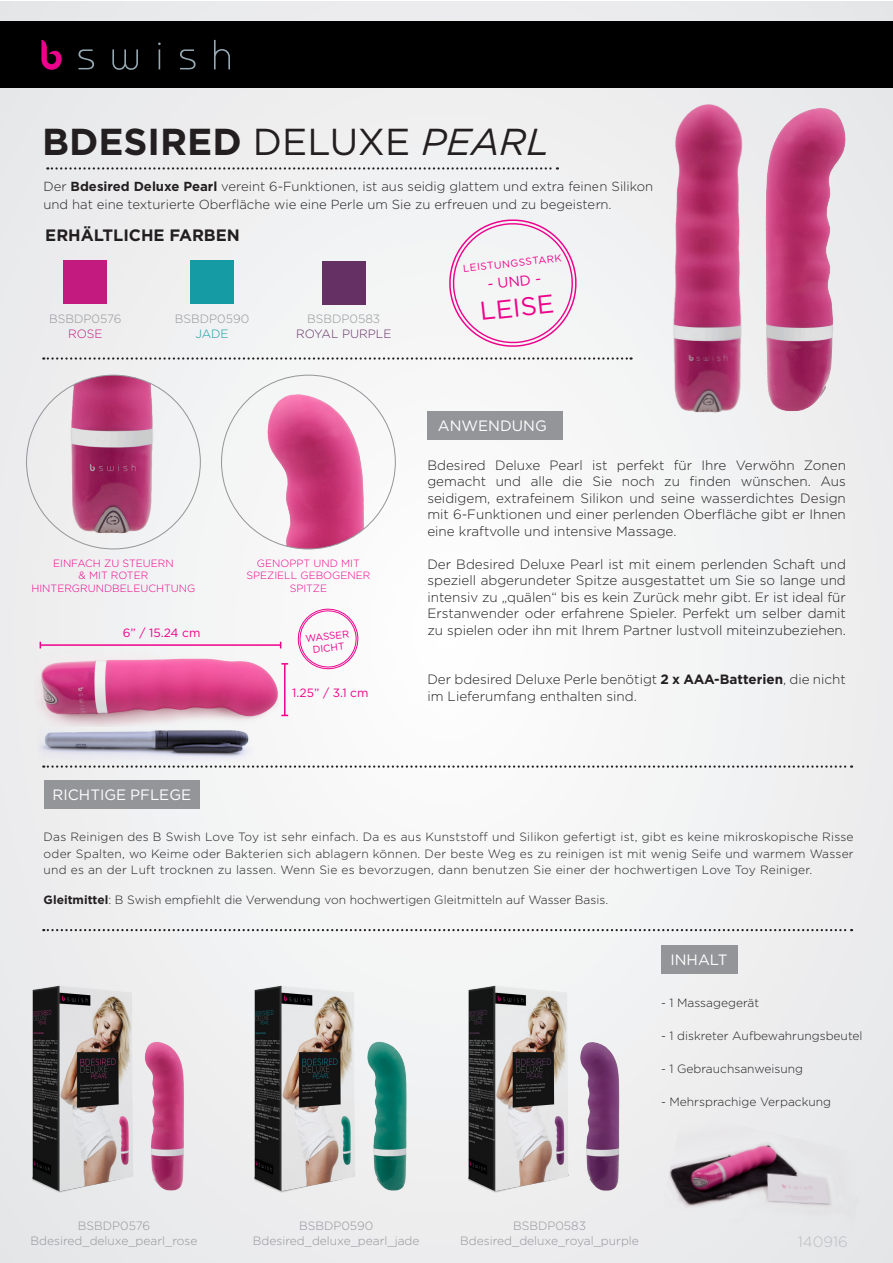
<style>
.page{position:relative;width:893px;height:1263px;background:#fff}
.page>*{position:absolute;margin:0;border:0;box-sizing:border-box;transform-origin:0 0}
.t1{font:700 37.5px "Gotham";color:#231f20}
.t2{font:25.8px "Gotham";color:#ed028c}
.t3{font:700 16.5px "Gotham";color:#231f20}
.t4{font:15px "Gotham";color:#fff}
.t5{font:300 15px "Gotham";color:#bcbdc0}
.t6{font:14.25px "Gotham";color:#ed028c}
.t7{font:300 13.5px/16.5px "Gotham";color:#231f20;text-align:justify}
.t8{font:300 13.2px/18px "Gotham";color:#231f20}
.t9{font:300 12px/16.5px "Gotham";color:#231f20;text-align:justify}
.t10{font:300 12px "Gotham";color:#939598}
.t11{font:12px "Gotham";color:#ed028c}
.t12{font:300 12px "Gotham";color:#653165}
.t13{font:300 12px "Gotham";color:#159ba4}
.t14{font:300 12px "Gotham";color:#c31a7f}
.t15{font:300 10.5px/12.6px "Gotham";color:#ed028c;text-align:center}
.t16{font:10.05px "Gotham";color:#ed028c}
.t17{font:9.9px "Gotham";color:#ed028c}
.s1{font-weight:400}
.s2{font-weight:400;font-style:italic}
.s3{font-weight:700}
</style>
<div class="page">
<div style="left:1px;top:1px;width:891px;height:1262px;background:#f0f1f2"></div>
<div style="left:190px;top:260px;width:43px;height:44px;background:#159ba4"></div>
<img style="left:31px;top:985px;width:153px;height:208px">
<div style="left:1px;top:21px;width:892px;height:66px;background:#000"></div>
<div style="left:322px;top:261px;width:44px;height:44px;background:#653165"></div>
<svg style="left:78px;top:49px;width:16px;height:20px"></svg>
<svg style="left:112px;top:49px;width:26px;height:21px"></svg>
<svg style="left:158px;top:43px;width:3px;height:26px"></svg>
<svg style="left:180px;top:49px;width:16px;height:20px"></svg>
<svg style="left:214px;top:40px;width:16px;height:29px"></svg>
<svg style="left:41px;top:40px;width:21px;height:30px"></svg>
<svg style="left:47px;top:167px;width:511px;height:3px"></svg>
<div style="left:63px;top:260px;width:44px;height:44px;background:#c31a7f"></div>
<img style="left:222px;top:375px;width:173px;height:174px;border-radius:87px">
<img style="left:27px;top:375px;width:173px;height:174px">
<img style="left:600px;top:87px;width:144px;height:326px">
<img style="left:744px;top:87px;width:127px;height:325px">
<img style="left:667px;top:1127px;width:198px;height:121px">
<img style="left:37px;top:646px;width:244px;height:69px">
<img style="left:37px;top:712px;width:224px;height:56px">
<hr style="left:40px;top:644px;width:241px;height:2px;background:#ed028c">
<img style="left:254px;top:985px;width:153px;height:208px">
<img style="left:468px;top:985px;width:152px;height:208px">
<hr style="left:284px;top:664px;width:2px;height:51px;background:#ed028c">
<svg style="left:281px;top:663px;width:7px;height:2px"></svg>
<svg style="left:297px;top:608px;width:62px;height:62px"></svg>
<svg style="left:43px;top:929px;width:809px;height:2px"></svg>
<svg style="left:43px;top:765px;width:809px;height:3px"></svg>
<svg style="left:43px;top:357px;width:589px;height:3px"></svg>
<div style="left:427px;top:411px;width:135px;height:28px;background:#939598"></div>
<div style="left:661px;top:945px;width:77px;height:29px;background:#939598"></div>
<div style="left:44px;top:780px;width:155px;height:28px;background:#939598"></div>
<svg style="left:449px;top:219px;width:128px;height:128px"></svg>
<p class="t1" style="left:42px;top:116px;width:509px">BDESIRED <span class="s1">DELUXE</span> <span class="s2">PEARL</span></p>
<p class="t8" style="left:44px;top:177px;width:611px">Der <span class="s3">Bdesired Deluxe Pearl</span> vereint 6-Funktionen, ist aus seidig glattem und extra feinen Silikon und hat eine texturierte Oberfläche wie eine Perle um Sie zu erfreuen und zu begeistern.</p>
<p class="t3" style="left:45px;top:224px;width:196px">ERHÄLTLICHE FARBEN</p>
<p class="t10" style="left:49px;top:311px;width:74px">BSBDP0576</p>
<p class="t14" style="left:68px;top:326px;width:36px">ROSE</p>
<p class="t10" style="left:175px;top:311px;width:76px">BSBDP0590</p>
<p class="t13" style="left:195px;top:326px;width:35px">JADE</p>
<p class="t10" style="left:307px;top:312px;width:75px">BSBDP0583</p>
<p class="t12" style="left:296px;top:326px;width:97px">ROYAL PURPLE</p>
<p class="t15" style="left:31px;top:556px;width:166px">EINFACH ZU STEUERN<br>&amp; MIT ROTER<br>HINTERGRUNDBELEUCHTUNG</p>
<p class="t15" style="left:246px;top:556px;width:126px">GENOPPT UND MIT<br>SPEZIELL GEBOGENER<br>SPITZE</p>
<p class="t11" style="left:123px;top:625px;width:79px">6” / 15.24 cm</p>
<p class="t4" style="left:53px;top:784px;width:140px">RICHTIGE PFLEGE</p>
<p class="t17" style="left:305px;top:632px;width:46px;rotate:-6deg">WASSER</p>
<p class="t17" style="left:312px;top:643px;width:33px;rotate:-6deg">DICHT</p>
<p class="t11" style="left:292px;top:685px;width:78px">1.25” / 3.1 cm</p>
<p class="t16" style="left:462px;top:262px;width:100px;rotate:-6deg">LEISTUNGSSTARK</p>
<p class="t6" style="left:487px;top:275px;width:55px;rotate:-6deg">- UND -</p>
<p class="t2" style="left:478px;top:295px;width:76px;rotate:-6deg">LEISE</p>
<p class="t4" style="left:438px;top:416px;width:110px">ANWENDUNG</p>
<p class="t7" style="left:427px;top:456px;width:420px">Bdesired Deluxe Pearl ist perfekt für Ihre Verwöhn Zonen gemacht und alle die Sie noch zu finden wünschen. Aus seidigem, extrafeinem Silikon und seine wasserdichtes Design mit 6-Funktionen und einer perlenden Oberfläche gibt er Ihnen eine kraftvolle und intensive Massage.</p>
<p class="t7" style="left:427px;top:555px;width:420px">Der Bdesired Deluxe Pearl ist mit einem perlenden Schaft und speziell abgerundeter Spitze ausgestattet um Sie so lange und intensiv zu „quälen“ bis es kein Zurück mehr gibt. Er ist ideal für Erstanwender oder erfahrene Spieler. Perfekt um selber damit zu spielen oder ihn mit Ihrem Partner lustvoll miteinzubeziehen.</p>
<p class="t7" style="left:427px;top:671px;width:420px">Der bdesired Deluxe Perle benötigt <span class="s3">2 x AAA-Batterien</span>, die nicht im Lieferumfang enthalten sind.</p>
<p class="t9" style="left:44px;top:828px;width:812px">Das Reinigen des B Swish Love Toy ist sehr einfach. Da es aus Kunststoff und Silikon gefertigt ist, gibt es keine mikroskopische Risse oder Spalten, wo Keime oder Bakterien sich ablagern können. Der beste Weg es zu reinigen ist mit wenig Seife und warmem Wasser und es an der Luft trocknen zu lassen. Wenn Sie es bevorzugen, dann benutzen Sie einer der hochwertigen Love Toy Reiniger.</p>
<p class="t9" style="left:44px;top:891px;width:566px"><span class="s3">Gleitmittel</span>: B Swish empfiehlt die Verwendung von hochwertigen Gleitmitteln auf Wasser Basis.</p>
<p class="t4" style="left:670px;top:950px;width:58px">INHALT</p>
<p class="t10" style="left:78px;top:1218px;width:74px">BSBDP0576</p>
<p class="t10" style="left:30px;top:1233px;width:169px">Bdesired_deluxe_pearl_rose</p>
<p class="t9" style="left:661px;top:994px;width:100px">- 1 Massagegerät</p>
<p class="t9" style="left:661px;top:1027px;width:203px">- 1 diskreter Aufbewahrungsbeutel</p>
<p class="t9" style="left:661px;top:1060px;width:144px">- 1 Gebrauchsanweisung</p>
<p class="t9" style="left:661px;top:1093px;width:171px">- Mehrsprachige Verpackung</p>
<p class="t10" style="left:299px;top:1218px;width:76px">BSBDP0590</p>
<p class="t10" style="left:253px;top:1233px;width:168px">Bdesired_deluxe_pearl_jade</p>
<p class="t10" style="left:513px;top:1218px;width:75px">BSBDP0583</p>
<p class="t10" style="left:460px;top:1233px;width:180px">Bdesired_deluxe_royal_purple</p>
<p class="t5" style="left:798px;top:1233px;width:51px">140916</p>
</div>
